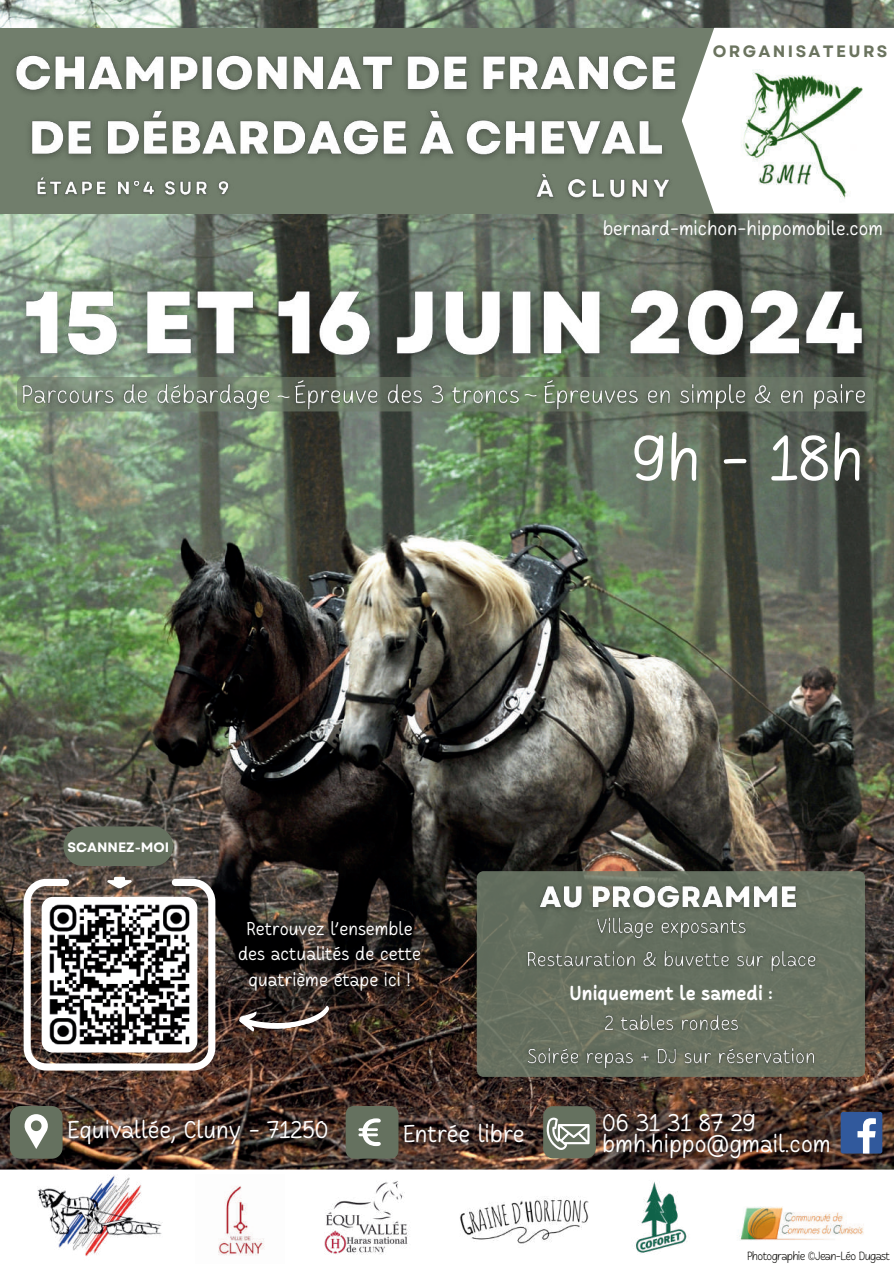
<style>
.page{position:relative;width:894px;height:1264px;background:#fff}
.page>*{position:absolute;margin:0;border:0;box-sizing:border-box;transform-origin:0 0}
.t1{font:63.15px "Cakerolli";color:#fff}
.t2{font:24.15px "Cakerolli";color:#fff}
.t3{font:24px/21.3px "Cakerolli";color:#fff}
.t4{font:700 20.1px "Cakerolli";color:#fff}
.t5{font:19.5px "Cakerolli";color:#fff}
.t6{font:18.45px/25.8px "Cakerolli";color:#fff;text-align:center}
.t7{font:700 16.5px "Garet";letter-spacing:.145em;color:#6b745f}
.t8{font:700 13.65px "Garet";color:#fff}
.t9{font:300 11.85px "Cakerolli";letter-spacing:-.06em;color:#080704}
</style>
<div class="page">
<img style="left:0;top:0;width:893px;height:1169px">
<svg style="left:0;top:1169px;width:893px;height:54px"></svg>
<img style="left:324px;top:1174px;width:88px;height:81px">
<img style="left:195px;top:1174px;width:89px;height:82px">
<img style="left:631px;top:1174px;width:59px;height:79px">
<img style="left:459px;top:1190px;width:129px;height:54px">
<img style="left:731px;top:1176px;width:140px;height:65px">
<svg style="left:10px;top:1105px;width:53px;height:53px"></svg>
<svg style="left:345px;top:1105px;width:53px;height:53px"></svg>
<div style="left:0;top:28px;width:893px;height:185px;background:#717e6c"></div>
<svg style="left:688px;top:28px;width:205px;height:185px"></svg>
<img style="left:729px;top:70px;width:142px;height:141px">
<img style="left:32px;top:1122px;width:130px;height:134px">
<div style="left:476px;top:871px;width:388px;height:205px;background:#677161;border-radius:7px"></div>
<svg style="left:24px;top:876px;width:191px;height:194px"></svg>
<div style="left:63px;top:826px;width:110px;height:40px;background:#65715f;border-radius:20px"></div>
<svg style="left:239px;top:1005px;width:90px;height:26px"></svg>
<div style="left:840px;top:1111px;width:42px;height:42px;background:#31599c;border-radius:2px"></div>
<svg style="left:857px;top:1118px;width:18px;height:35px"></svg>
<svg style="left:543px;top:1106px;width:52px;height:52px"></svg>
<img style="left:13px;top:398px;width:859px;height:19px">
<img style="left:42px;top:896px;width:155px;height:156px;border-radius:11px">
<img style="left:0;top:253px;width:893px;height:145px">
<img style="left:14px;top:54px;width:674px;height:105px">
<img style="left:36px;top:177px;width:193px;height:20px">
<img style="left:536px;top:173px;width:134px;height:27px">
<img style="left:520px;top:911px;width:303px;height:67px">
<img style="left:530px;top:875px;width:274px;height:43px">
<img style="left:521px;top:1008px;width:301px;height:67px">
<p class="t7" style="left:712px;top:41px;width:176px">ORGANISATEURS</p>
<p class="t5" style="left:602px;top:217px;width:281px">bernard-michon-hippomobile.com</p>
<h1 class="t1" style="left:631px;top:421px;width:233px">9h - 18h</h1>
<p class="t8" style="left:67px;top:838px;width:103px">SCANNEZ-MOI</p>
<p class="t6" style="left:238px;top:915px;width:184px">Retrouvez l’ensemble des actualités de cette quatrième étape ici !</p>
<h2 class="t2" style="left:67px;top:1115px;width:262px">Equivallée, Cluny - 71250</h2>
<h2 class="t2" style="left:403px;top:1119px;width:123px">Entrée libre</h2>
<p class="t4" style="left:569px;top:980px;width:204px">Uniquement le samedi :</p>
<h3 class="t3" style="left:602px;top:1111px;width:230px">06 31 31 87 29 bmh.hippo@gmail.com</h3>
<p class="t9" style="left:746px;top:1248px;width:144px">Photographie ©Jean-Léo Dugast</p>
</div>
